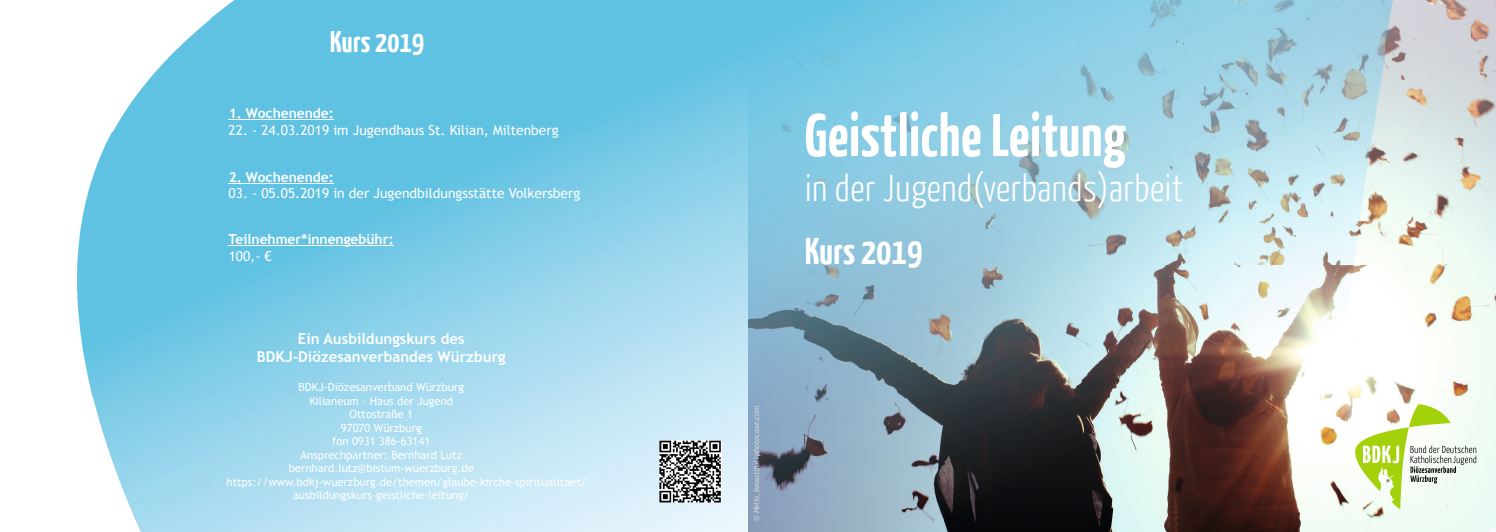
<style>
.page{position:relative;width:1496px;height:532px;background:#fff}
.page>*{position:absolute;margin:0;border:0;box-sizing:border-box;transform-origin:0 0}
.t1{font:700 60px "BDKJ";color:#fff}
.t2{font:300 37.5px "BDKJ";color:#fff}
.t3{font:700 37.5px "BDKJ";color:#fff}
.t4{font:700 30px "BDKJ";color:#fff}
.t5{font:700 15px/18px "Trebuchet MS";color:#fff;text-align:center}
.t6{font:13.75px "Trebuchet MS";color:#fff}
.t7{font:700 13.75px "Trebuchet MS";color:#fff}
.t8{font:11.25px "Trebuchet MS";color:#fff}
.t9{font:italic 7.5px "Trebuchet MS";color:#d7d8d8}
</style>
<div class="page">
<img style="left:78px;top:0;width:1417px;height:531px">
<svg style="left:1354px;top:404px;width:122px;height:105px"></svg>
<hr style="left:229px;top:120px;width:105px;height:1px;background:#fff">
<hr style="left:229px;top:183px;width:105px;height:1px;background:#fff">
<hr style="left:229px;top:245px;width:165px;height:1px;background:#fff">
<img style="left:659px;top:440px;width:62px;height:62px">
<h3 class="t4" style="left:330px;top:22px;width:96px">Kurs 2019</h3>
<p class="t7" style="left:229px;top:105px;width:107px">1. Wochenende:</p>
<p class="t6" style="left:229px;top:122px;width:331px">22. - 24.03.2019 im Jugendhaus St. Kilian, Miltenberg</p>
<p class="t7" style="left:229px;top:168px;width:107px">2. Wochenende:</p>
<p class="t6" style="left:229px;top:185px;width:353px">03. - 05.05.2019 in der Jugendbildungsstätte Volkersberg</p>
<p class="t7" style="left:229px;top:230px;width:166px">Teilnehmer*innengebühr:</p>
<p class="t6" style="left:229px;top:247px;width:45px">100,- €</p>
<h3 class="t5" style="left:257px;top:330px;width:250px">Ein Ausbildungskurs des<br>BDKJ-Diözesanverbandes Würzburg</h3>
<p class="t8" style="left:298px;top:380px;width:167px">BDKJ-Diözesanverband Würzburg</p>
<p class="t8" style="left:309px;top:394px;width:145px">Kilianeum – Haus der Jugend</p>
<p class="t8" style="left:349px;top:407px;width:65px">Ottostraße 1</p>
<p class="t8" style="left:341px;top:421px;width:82px">97070 Würzburg</p>
<p class="t8" style="left:332px;top:434px;width:99px">fon 0931 386-63141</p>
<p class="t8" style="left:300px;top:448px;width:163px">Ansprechpartner: Bernhard Lutz</p>
<p class="t8" style="left:289px;top:461px;width:187px">bernhard.lutz@bistum-wuerzburg.de</p>
<p class="t8" style="left:226px;top:475px;width:362px">https://www.bdkj-wuerzburg.de/themen/glaube-kirche-spiritualitaet/</p>
<p class="t8" style="left:293px;top:488px;width:178px">ausbildungskurs-geistliche-leitung/</p>
<h1 class="t1" style="left:805px;top:96px;width:323px">Geistliche Leitung</h1>
<h2 class="t2" style="left:805px;top:164px;width:380px">in der Jugend(verbands)arbeit</h2>
<h2 class="t3" style="left:805px;top:226px;width:119px">Kurs 2019</h2>
<p class="t9" style="left:752px;top:521px;width:117px;rotate:-90deg">© Hello_beautiful/photocase.com</p>
</div>
